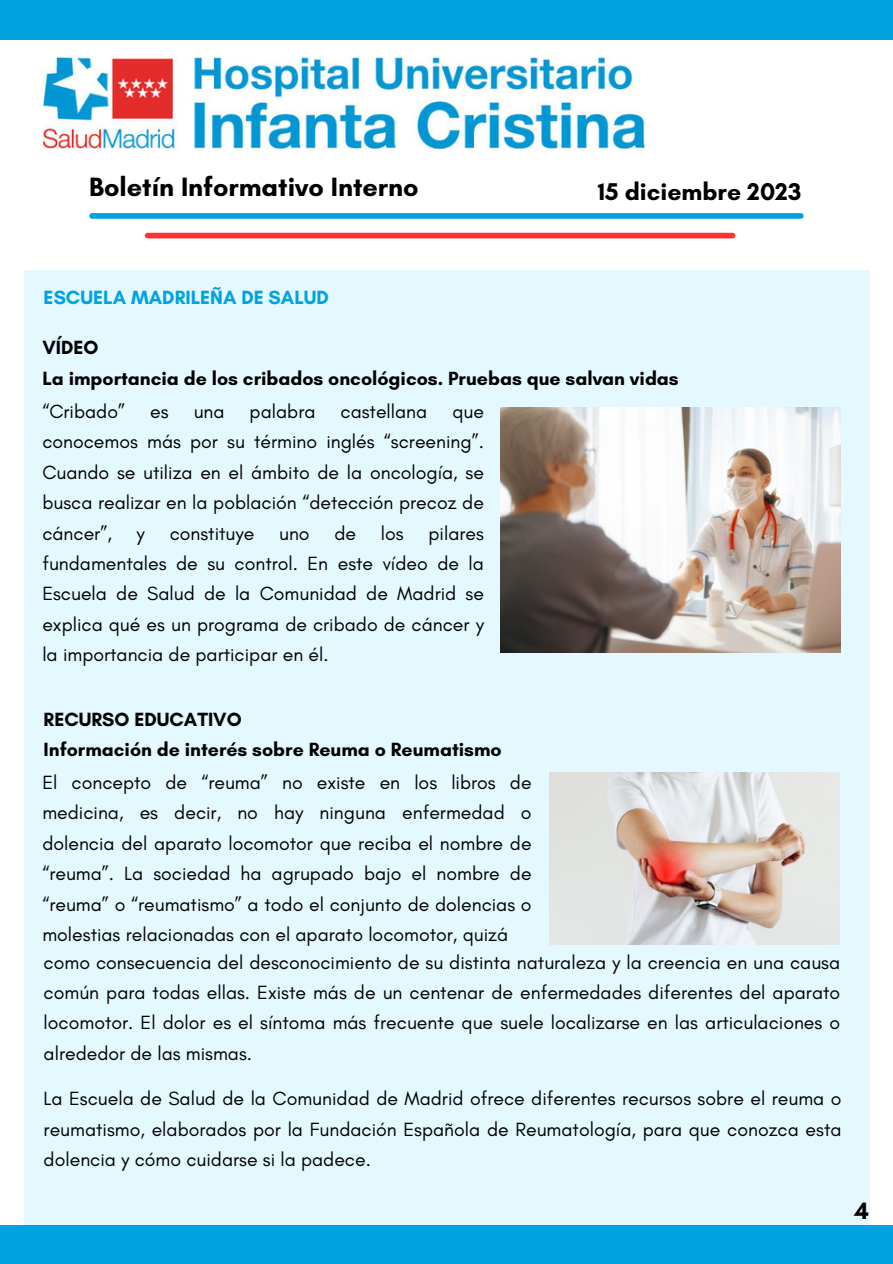
<style>
.page{position:relative;width:893px;height:1264px;background:#fff}
.page>*{position:absolute;margin:0;border:0;box-sizing:border-box;transform-origin:0 0}
.t1{font:700 27px "Glacial Indifference";color:#000}
.t2{font:700 24.6px "Glacial Indifference";color:#000}
.t3{font:700 24px "Glacial Indifference";color:#000}
.t4{font:19.5px/30.3px "Glacial Indifference";color:#000;text-align:justify}
.t5{font:700 19.5px "Glacial Indifference";color:#000}
.t6{font:700 19.5px "Glacial Indifference";color:#00a3e0}
</style>
<div class="page">
<img style="left:44px;top:56px;width:600px;height:93px">
<div style="left:0;top:0;width:892px;height:39px;background:#00a3e0"></div>
<div style="left:92px;top:213px;width:708px;height:6px;background:#00a3e0"></div>
<div style="left:148px;top:233px;width:584px;height:5px;background:#f33"></div>
<div style="left:0;top:1225px;width:892px;height:38px;background:#00a3e0"></div>
<div style="left:24px;top:270px;width:845px;height:955px;background:#e4f8ff"></div>
<img style="left:500px;top:408px;width:340px;height:244px">
<img style="left:549px;top:772px;width:290px;height:172px">
<p class="t1" style="left:89px;top:170px;width:331px">Boletín Informativo Interno</p>
<p class="t2" style="left:597px;top:176px;width:205px">15 diciembre 2023</p>
<p class="t6" style="left:44px;top:285px;width:287px">ESCUELA MADRILEÑA DE SALUD</p>
<p class="t5" style="left:42px;top:336px;width:58px">VÍDEO</p>
<p class="t5" style="left:42px;top:366px;width:638px">La importancia de los cribados oncológicos. Pruebas que salvan vidas</p>
<p class="t4" style="left:42px;top:396px;width:84px">“Cribado”</p>
<p class="t4" style="left:150px;top:396px;width:20px">es</p>
<p class="t4" style="left:194px;top:396px;width:32px">una</p>
<p class="t4" style="left:249px;top:396px;width:67px">palabra</p>
<p class="t4" style="left:340px;top:396px;width:88px">castellana</p>
<p class="t4" style="left:42px;top:396px;width:443px;text-indent:410px">que conocemos más por su término inglés “screening”.<br>Cuando se utiliza en el ámbito de la oncología, se busca realizar en la población “detección precoz de cáncer”,</p>
<p class="t4" style="left:42px;top:517px;width:443px;text-indent:386px">pilares fundamentales de su control. En este vídeo de la Escuela de Salud de la Comunidad de Madrid se explica qué es un programa de cribado de cáncer y la importancia de participar en él.</p>
<p class="t4" style="left:137px;top:517px;width:10px">y</p>
<p class="t4" style="left:170px;top:517px;width:86px">constituye</p>
<p class="t4" style="left:279px;top:517px;width:32px">uno</p>
<p class="t4" style="left:334px;top:517px;width:23px">de</p>
<p class="t4" style="left:381px;top:517px;width:24px">los</p>
<p class="t5" style="left:44px;top:707px;width:199px">RECURSO EDUCATIVO</p>
<p class="t5" style="left:44px;top:737px;width:459px">Información de interés sobre Reuma o Reumatismo</p>
<p class="t4" style="left:42px;top:767px;width:490px">El concepto de “reuma” no existe en los libros de medicina, es decir, no hay ninguna enfermedad o dolencia del aparato locomotor que reciba el nombre de “reuma”. La sociedad ha agrupado bajo el nombre de “reuma” o “reumatismo” a todo el conjunto de dolencias o molestias relacionadas con el aparato locomotor, quizá</p>
<p class="t4" style="left:44px;top:946px;width:798px">como consecuencia del desconocimiento de su distinta naturaleza y la creencia en una causa común para todas ellas. Existe más de un centenar de enfermedades diferentes del aparato locomotor. El dolor es el síntoma más frecuente que suele localizarse en las articulaciones o alrededor de las mismas.</p>
<p class="t4" style="left:44px;top:1083px;width:799px">La Escuela de Salud de la Comunidad de Madrid ofrece diferentes recursos sobre el reuma o reumatismo, elaborados por la Fundación Española de Reumatología, para que conozca esta dolencia y cómo cuidarse si la padece.</p>
<p class="t3" style="left:854px;top:1195px;width:16px">4</p>
</div>
